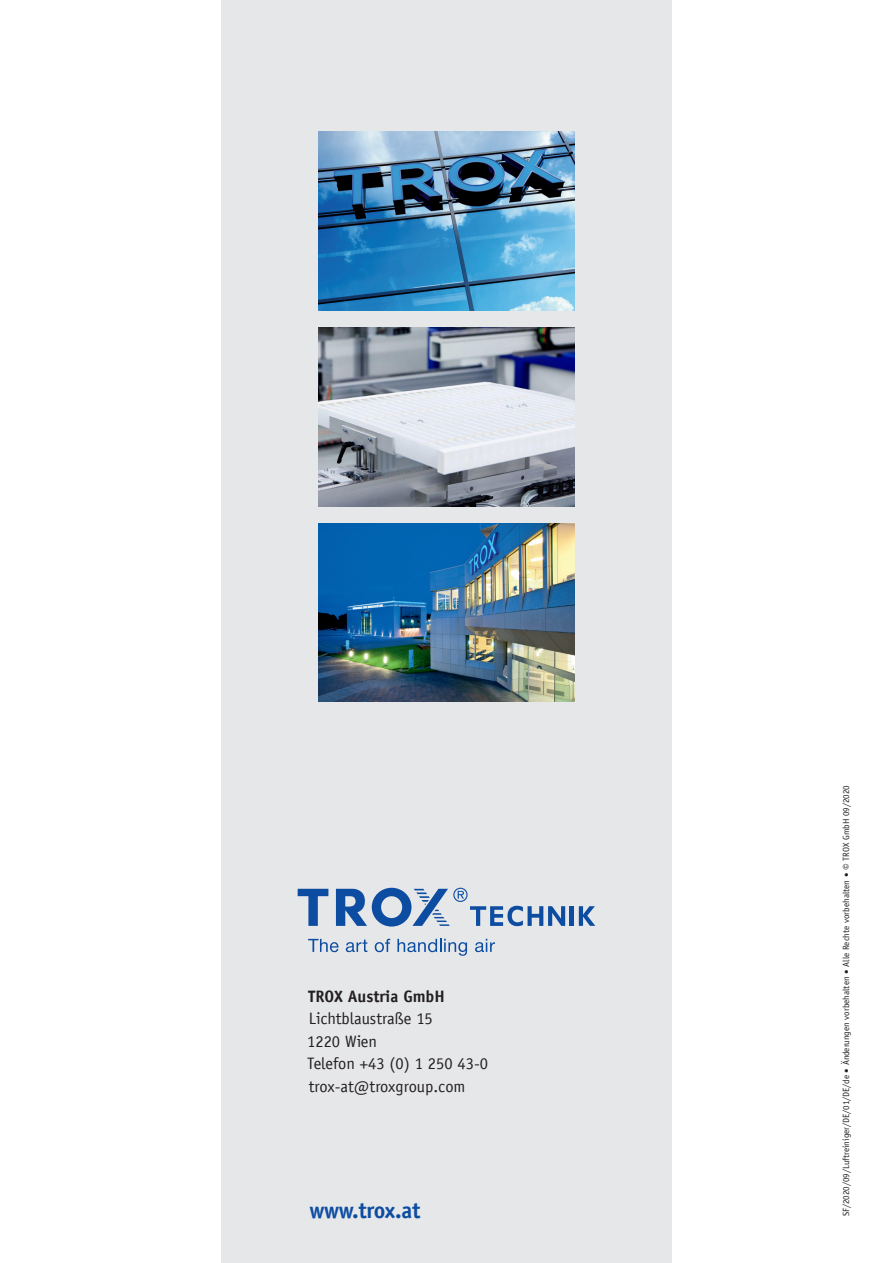
<style>
.page{position:relative;width:893px;height:1263px;background:#fff}
.page>*{position:absolute;margin:0;border:0;box-sizing:border-box;transform-origin:0 0}
.t1{font:700 22.5px "TROX Officina Sans";letter-spacing:-.01em;color:#0d4da1}
.t2{font:16.5px "TROX Officina Sans";color:#231f20}
.t3{font:700 16.5px "TROX Officina Sans";color:#231f20}
.t4{font:9px "TROX Officina Sans";color:#231f20}
.s1{font-size:12px}
</style>
<div class="page">
<div style="left:221px;top:0;width:451px;height:1263px;background:#e6e7e9"></div>
<img style="left:319px;top:132px;width:255px;height:178px">
<img style="left:319px;top:523px;width:255px;height:179px">
<img style="left:319px;top:327px;width:255px;height:179px">
<svg style="left:579px;top:906px;width:16px;height:20px"></svg>
<hr style="left:570px;top:906px;width:4px;height:20px;background:#0d4da1">
<svg style="left:336px;top:888px;width:229px;height:38px"></svg>
<svg style="left:298px;top:889px;width:30px;height:37px"></svg>
<svg style="left:308px;top:939px;width:31px;height:13px"></svg>
<svg style="left:346px;top:940px;width:21px;height:12px"></svg>
<svg style="left:375px;top:939px;width:15px;height:13px"></svg>
<svg style="left:397px;top:939px;width:70px;height:17px"></svg>
<svg style="left:475px;top:939px;width:20px;height:13px"></svg>
<p class="t3" style="left:308px;top:986px;width:138px">TROX Austria GmbH</p>
<p class="t2" style="left:309px;top:1009px;width:126px">Lichtblaustraße 15</p>
<p class="t2" style="left:307px;top:1031px;width:71px">1220 Wien</p>
<p class="t2" style="left:307px;top:1054px;width:182px">Telefon +43 (0) 1 250 43-0</p>
<p class="t2" style="left:309px;top:1076px;width:158px">trox-at@troxgroup.com</p>
<p class="t1" style="left:309px;top:1196px;width:113px">www.trox.at</p>
<p class="t4" style="left:841px;top:1216px;width:433px;rotate:-90deg">SF/2020/09/Luftreiniger/DE/01/DE/de • Änderungen vorbehalten • Alle Rechte vorbehalten • <span class="s1">©</span> TROX GmbH 09/2020</p>
</div>
